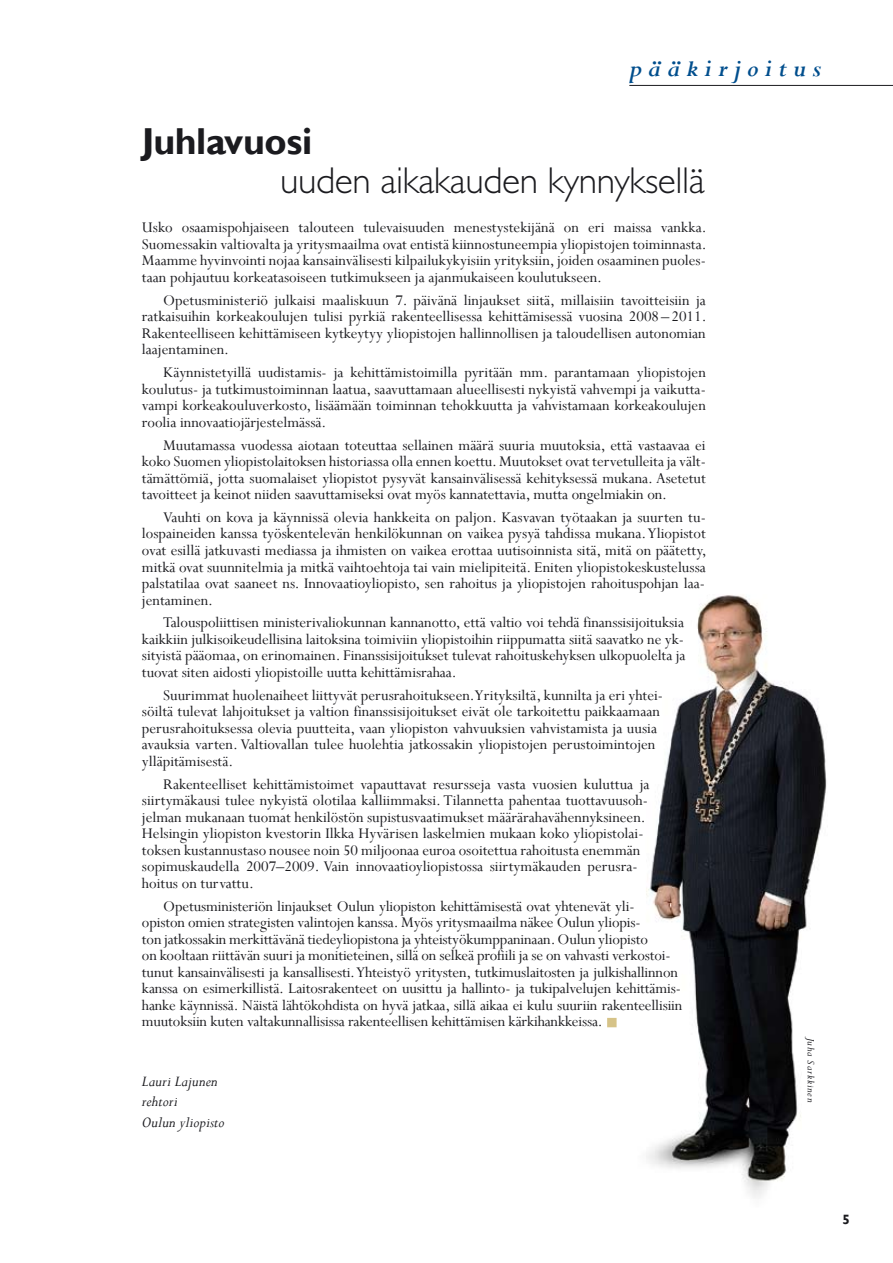
<style>
.page{position:relative;width:893px;height:1263px;background:#fff}
.page>*{position:absolute;margin:0;border:0;box-sizing:border-box;transform-origin:0 0}
.t1{font:300 37.5px "Gill Sans Std";letter-spacing:-.01em;color:#1b1b1f}
.t2{font:700 37.5px "Gill Sans";color:#1b1b1f}
.t3{font:italic 700 25.5px "Perpetua";letter-spacing:.25em;color:#004e8d}
.t4{font:16.5px/16.5px "Perpetua";color:#1b1b1f;text-align:justify}
.t5{font:italic 16.5px/20.5px "Perpetua";color:#1b1b1f}
.t6{font:italic 11.25px "Perpetua";letter-spacing:.065em;color:#1b1b1f}
</style>
<div class="page">
<img style="left:607px;top:595px;width:220px;height:603px">
<hr style="left:629px;top:85px;width:264px;height:1px;background:#1b1b1f">
<div style="left:608px;top:1019px;width:8px;height:7px;background:#d6c388"></div>
<div style="left:607px;top:1018px;width:10px;height:9px;border:2px solid #d6c388"></div>
<h2 class="t3" style="left:629px;top:52px;width:194px">pääkirjoitus</h2>
<h1 class="t2" style="left:142px;top:119px;width:172px">Juhlavuosi</h1>
<h1 class="t1" style="left:280px;top:159px;width:426px">uuden aikakauden kynnyksellä</h1>
<p class="t4" style="left:142px;top:219px;width:566px">Usko osaamispohjaiseen talouteen tulevaisuuden menestystekijänä on eri maissa vankka.<br>Suomessakin valtiovalta ja yritysmaailma ovat entistä kiinnostuneempia yliopistojen toiminnasta.<br>Maamme hyvinvointi nojaa kansainvälisesti kilpailukykyisiin yrityksiin, joiden osaaminen puoles&shy;taan pohjautuu korkeatasoiseen tutkimukseen ja ajanmukaiseen koulutukseen.</p>
<p class="t4" style="left:142px;top:291px;width:566px;text-indent:21px">Opetusministeriö julkaisi maaliskuun 7. päivänä linjaukset siitä, millaisiin tavoitteisiin ja ratkaisuihin korkeakoulujen tulisi pyrkiä rakenteellisessa kehittämisessä vuosina 2008– 2011.<br>Rakenteelliseen kehittämiseen kytkeytyy yliopistojen hallinnollisen ja taloudellisen autonomian laajentaminen.</p>
<p class="t4" style="left:142px;top:364px;width:565px;text-indent:21px">Käynnistetyillä uudistamis- ja kehittämistoimilla pyritään mm. parantamaan yliopistojen koulutus- ja tutkimustoiminnan laatua, saavuttamaan alueellisesti nykyistä vahvempi ja vaikutta&shy;vampi korkeakouluverkosto, lisäämään toiminnan tehokkuutta ja vahvistamaan korkeakoulujen roolia innovaatiojärjestelmässä.</p>
<p class="t4" style="left:142px;top:436px;width:565px;text-indent:21px">Muutamassa vuodessa aiotaan toteuttaa sellainen määrä suuria muutoksia, että vastaavaa ei koko Suomen yliopistolaitoksen historiassa olla ennen koettu. Muutokset ovat tervetulleita ja vält&shy;tämättömiä, jotta suomalaiset yliopistot pysyvät kansainvälisessä kehityksessä mukana. Asetetut tavoitteet ja keinot niiden saavuttamiseksi ovat myös kannatettavia, mutta ongelmiakin on.</p>
<p class="t4" style="left:142px;top:509px;width:566px;text-indent:21px">Vauhti on kova ja käynnissä olevia hankkeita on paljon. Kasvavan työtaakan ja suurten tu&shy;lospaineiden kanssa työskentelevän henkilökunnan on vaikea pysyä tahdissa mukana. Yliopistot ovat esillä jatkuvasti mediassa ja ihmisten on vaikea erottaa uutisoinnista sitä, mitä on päätetty, mitkä ovat suunnitelmia ja mitkä vaihtoehtoja tai vain mielipiteitä. Eniten yliopistokeskustelussa palstatilaa ovat saaneet ns. Innovaatioyliopisto, sen rahoitus ja yliopistojen rahoituspohjan laa&shy;jentaminen.</p>
<p class="t4" style="left:142px;top:614px;width:545px;text-indent:21px">Talouspoliittisen ministerivaliokunnan kannanotto, että valtio voi tehdä finanssisijoituksia kaikkiin julkisoikeudellisina laitoksina toimiviin yliopistoihin riippumatta siitä saavatko ne yk&shy;sityistä pääomaa, on erinomainen. Finanssisijoitukset tulevat rahoituskehyksen ulkopuolelta ja tuovat siten aidosti yliopistoille uutta kehittämisrahaa.</p>
<p class="t4" style="left:142px;top:686px;width:523px;text-align:left;text-indent:21px">Suurimmat huolenaiheet liittyvät perusrahoitukseen. Yrityksiltä, kunnilta ja eri yhtei&shy;söiltä tulevat lahjoitukset ja valtion finanssisijoitukset eivät ole tarkoitettu paikkaamaan perusrahoituksessa olevia puutteita, vaan yliopiston vahvuuksien vahvistamista ja uusia avauksia varten. Valtiovallan tulee huolehtia jatkossakin yliopistojen perustoimintojen ylläpitämisestä.</p>
<p class="t4" style="left:142px;top:775px;width:509px;text-align:left;text-indent:21px">Rakenteelliset kehittämistoimet vapauttavat resursseja vasta vuosien kuluttua ja siirtymäkausi tulee nykyistä olotilaa kalliimmaksi. Tilannetta pahentaa tuottavuusoh&shy;jelman mukanaan tuomat henkilöstön supistusvaatimukset määrärahavähennyksineen.<br>Helsingin yliopiston kvestorin Ilkka Hyvärisen laskelmien mukaan koko yliopistolai&shy;toksen kustannustaso nousee noin 50 miljoonaa euroa osoitettua rahoitusta enemmän sopimuskaudella 2007–2009. Vain innovaatioyliopistossa siirtymäkauden perusra&shy;hoitus on turvattu.</p>
<p class="t4" style="left:142px;top:897px;width:542px;text-align:left;text-indent:21px">Opetusministeriön linjaukset Oulun yliopiston kehittämisestä ovat yhtenevät yli-<br>opiston omien strategisten valintojen kanssa. Myös yritysmaailma näkee Oulun yliopis-<br>ton jatkossakin merkittävänä tiedeyliopistona ja yhteistyökumppaninaan. Oulun yliopisto<br>on kooltaan riittävän suuri ja monitieteinen, sillä on selkeä profiili ja se on vahvasti verkostoi&shy;tunut kansainvälisesti ja kansallisesti. Yhteistyö yritysten, tutkimuslaitosten ja julkishallinnon kanssa on esimerkillistä. Laitosrakenteet on uusittu ja hallinto- ja tukipalvelujen kehittämis&shy;hanke käynnissä. Näistä lähtökohdista on hyvä jatkaa, sillä aikaa ei kulu suuriin rakenteellisiin muutoksiin kuten valtakunnallisissa rakenteellisen kehittämisen kärkihankkeissa.</p>
<p class="t5" style="left:142px;top:1070px;width:84px">Lauri Lajunen rehtori<br>Oulun yliopisto</p>
<p class="t6" style="left:818px;top:1037px;width:66px;rotate:90deg">Juha Sarkkinen</p>
</div>
